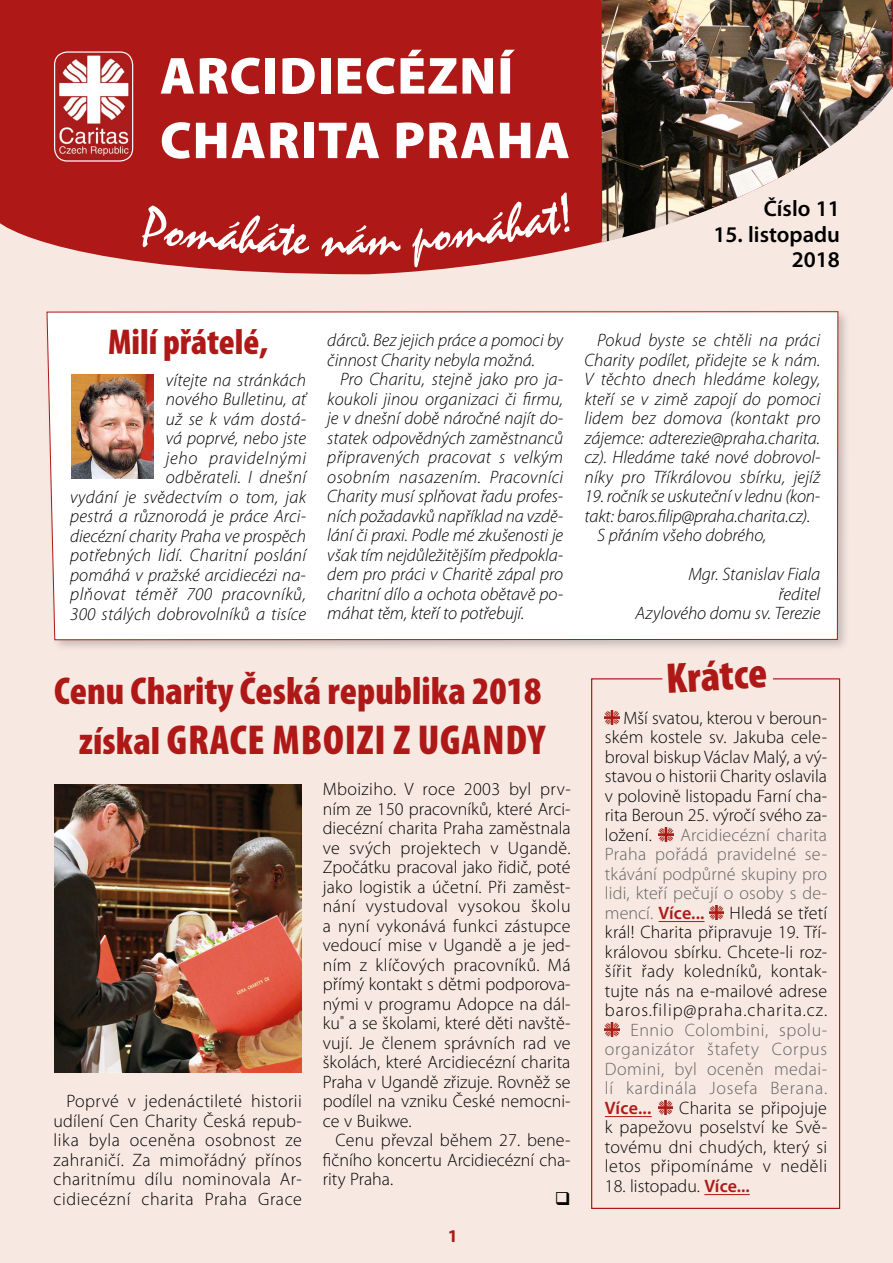
<style>
.page{position:relative;width:893px;height:1263px;background:#f7e8e2}
.page>*{position:absolute;margin:0;border:0;box-sizing:border-box;transform-origin:0 0}
.t1{font:900 52.5px/64.5px "Myriad Pro";letter-spacing:.02em;color:#fff}
.t2{font:51.45px "Mystical";color:#fff}
.t3{font:900 condensed 43.05px "Myriad Pro";color:#ae1917}
.t4{font:900 condensed 42px "Myriad Pro";letter-spacing:.02em;color:#ae1917}
.t5{font:900 condensed 39px "Myriad Pro";color:#ae1917}
.t6{font:900 condensed 36px "Myriad Pro";color:#ae1917}
.t7{font:600 22.5px/25.5px "Myriad Pro";color:#000;text-align:right}
.t8{font:300 18px/19.5px "Myriad Pro";letter-spacing:.01em;color:#000;text-align:justify}
.t9{font:italic 300 18px/19.5px "Myriad Pro";color:#000;text-align:right}
.t10{font:300 18px/19.5px "Myriad Pro";letter-spacing:.025em;color:#646363;text-align:justify}
.t11{font:600 18px "Myriad Pro";color:#ae1917}
.t12{font:700 18px "Myriad Pro";color:#ae1917}
.s1{font-size:39px}
.s2{font-weight:600;color:#ae1917}
</style>
<div class="page">
<svg style="left:0;top:0;width:893px;height:273px;background:#b52e2c"></svg>
<img style="left:602px;top:0;width:290px;height:243px">
<svg style="left:591px;top:678px;width:250px;height:531px"></svg>
<div style="left:43px;top:308px;width:807px;height:344px;background:#000;opacity:.2"></div>
<div style="left:47px;top:311px;width:791px;height:329px;background:#fff"></div>
<img style="left:55px;top:52px;width:78px;height:109px">
<div style="left:54px;top:51px;width:79px;height:111px;border:1px solid #fff;border-radius:13px"></div>
<hr style="left:659px;top:921px;width:45px;height:1px;background:#ae1917">
<hr style="left:605px;top:1116px;width:47px;height:1px;background:#ae1917">
<hr style="left:704px;top:1194px;width:46px;height:1px;background:#ae1917">
<img style="left:605px;top:711px;width:14px;height:14px">
<img style="left:659px;top:828px;width:14px;height:14px">
<img style="left:710px;top:906px;width:14px;height:14px">
<img style="left:605px;top:1023px;width:14px;height:14px">
<img style="left:658px;top:1101px;width:14px;height:14px">
<img style="left:54px;top:784px;width:248px;height:288px">
<img style="left:71px;top:374px;width:82px;height:105px">
<div style="left:141px;top:204px;width:260px;height:71px;background:#ae1917"></div>
<svg style="left:411px;top:192px;width:163px;height:76px;background:#b42b28"></svg>
<h1 class="t1" style="left:160px;top:42px;width:410px">ARCIDIECÉZNÍ<br>CHARITA PRAHA</h1>
<h2 class="t2" style="left:346px;top:207px;width:22px">á</h2>
<p class="t7" style="left:764px;top:195px;width:78px">Číslo 11</p>
<p class="t7" style="left:713px;top:221px;width:128px">15. listopadu<br>2018</p>
<h3 class="t6" style="left:108px;top:319px;width:162px">Milí přátelé,</h3>
<p class="t9" style="left:70px;top:370px;width:237px">vítejte na stránkách<br>nového Bulletinu, ať<br>už se k vám dostá-<br>vá poprvé, nebo jste<br>jeho pravidelnými<br>odběrateli. I dnešní<br>vydání je svědectvím o tom, jak pestrá a různorodá je práce Arci&shy;diecézní charity Praha ve prospěch potřebných lidí. Charitní poslání pomáhá v pražské arcidiecézi na&shy;plňovat téměř 700 pracovníků,<br>300 stálých dobrovolníků a tisíce</p>
<p class="t9" style="left:327px;top:331px;width:237px;text-align:left">dárců. Bez jejich práce a pomoci by činnost Charity nebyla možná.</p>
<p class="t9" style="left:327px;top:370px;width:238px;text-align:justify;text-indent:13px">Pro Charitu, stejně jako pro ja&shy;koukoli jinou organizaci či firmu, je v dnešní době náročné najít do&shy;statek odpovědných zaměstnanců připravených pracovat s velkým osobním nasazením. Pracovníci Charity musí splňovat řadu profes&shy;ních požadavků například na vzdě&shy;lání či praxi. Podle mé zkušenosti je však tím nejdůležitějším předpokla&shy;dem pro práci v Charitě zápal pro charitní dílo a ochota obětavě po&shy;máhat těm, kteří to potřebují.</p>
<p class="t9" style="left:584px;top:330px;width:238px;text-align:justify;text-indent:13px">Pokud byste se chtěli na práci Charity podílet, přidejte se k nám.<br>V těchto dnech hledáme kolegy, kteří se v zimě zapojí do pomoci lidem bez domova (kontakt pro zájemce: adterezie@praha.charita. cz). Hledáme také nové dobrovol&shy;níky pro Tříkrálovou sbírku, jejíž</p>
<p class="t9" style="left:584px;top:486px;width:237px">19. ročník se uskuteční v lednu (kon-</p>
<p class="t9" style="left:584px;top:506px;width:228px">takt: baros.filip@praha.charita.cz).</p>
<p class="t9" style="left:597px;top:525px;width:171px">S přáním všeho dobrého,</p>
<p class="t9" style="left:636px;top:564px;width:186px">Mgr. Stanislav Fiala<br>ředitel<br>Azylového domu sv. Terezie</p>
<h3 class="t5" style="left:54px;top:666px;width:489px">Cenu Charity Česká republika 2018</h3>
<h3 class="t4" style="left:79px;top:713px;width:468px"><span class="s1">získal</span> Grace Mboizi z Ugandy</h3>
<p class="t8" style="left:323px;top:779px;width:250px">Mboiziho. V roce 2003 byl prv&shy;ním ze 150 pracovníků, které Arci&shy;diecézní charita Praha zaměstnala ve svých projektech v Ugandě.<br>Zpočátku pracoval jako řidič, poté jako logistik a účetní. Při zaměst&shy;nání vystudoval vysokou školu a nyní vykonává funkci zástupce vedoucí mise v Ugandě a je jed&shy;ním z klíčových pracovníků. Má přímý kontakt s dětmi podporova&shy;nými v programu Adopce na dál&shy;ku<sup>®</sup> a se školami, které děti navště&shy;vují. Je členem správních rad ve školách, které Arcidiecézní charita Praha v Ugandě zřizuje. Rovněž se podílel na vzniku České nemocni&shy;ce v Buikwe.</p>
<p class="t8" style="left:323px;top:1130px;width:249px;text-indent:13px">Cenu převzal během 27. bene&shy;fičního koncertu Arcidiecézní cha&shy;rity Praha.</p>
<p class="t8" style="left:54px;top:1091px;width:250px;text-indent:13px">Poprvé v jedenáctileté historii udílení Cen Charity Česká repub&shy;lika byla oceněna osobnost ze zahraničí. Za mimořádný přínos charitnímu dílu nominovala Ar&shy;cidiecézní charita Praha Grace</p>
<p class="t12" style="left:448px;top:1224px;width:11px">1</p>
<h3 class="t3" style="left:665px;top:651px;width:101px;rotate:-3deg">Krátce</h3>
<p class="t8" style="left:605px;top:708px;width:224px;text-indent:19px">Mší svatou, kterou v beroun&shy;ském kostele sv. Jakuba cele&shy;broval biskup Václav Malý, a vý&shy;stavou o historii Charity oslavila v polovině listopadu Farní cha&shy;rita Beroun 25. výročí svého za&shy;ložení.</p>
<p class="t10" style="left:605px;top:825px;width:224px;text-indent:75px">Arcidiecézní charita Praha pořádá pravidelné se&shy;tkávání podpůrné skupiny pro lidi, kteří pečují o osoby s de&shy;mencí. <span class="s2">Více...</span></p>
<p class="t8" style="left:605px;top:903px;width:224px;text-indent:125px">Hledá se třetí král! Charita připravuje 19. Tří&shy;královou sbírku. Chcete-li roz&shy;šířit řady koledníků, kontak&shy;tujte nás na e-mailové adrese baros.filip@praha.charita.cz.</p>
<p class="t10" style="left:605px;top:1020px;width:224px;text-indent:25px">Ennio Colombini, spolu&shy;organizátor štafety Corpus Domini, byl oceněn medai&shy;lí kardinála Josefa Berana.</p>
<p class="t11" style="left:605px;top:1096px;width:48px">Více...</p>
<p class="t8" style="left:605px;top:1098px;width:224px;text-indent:74px">Charita se připojuje k papežovu poselství ke Svě&shy;tovému dni chudých, který si letos připomínáme v neděli</p>
<p class="t8" style="left:605px;top:1176px;width:146px">18. listopadu. <span class="s2">Více...</span></p>
</div>
